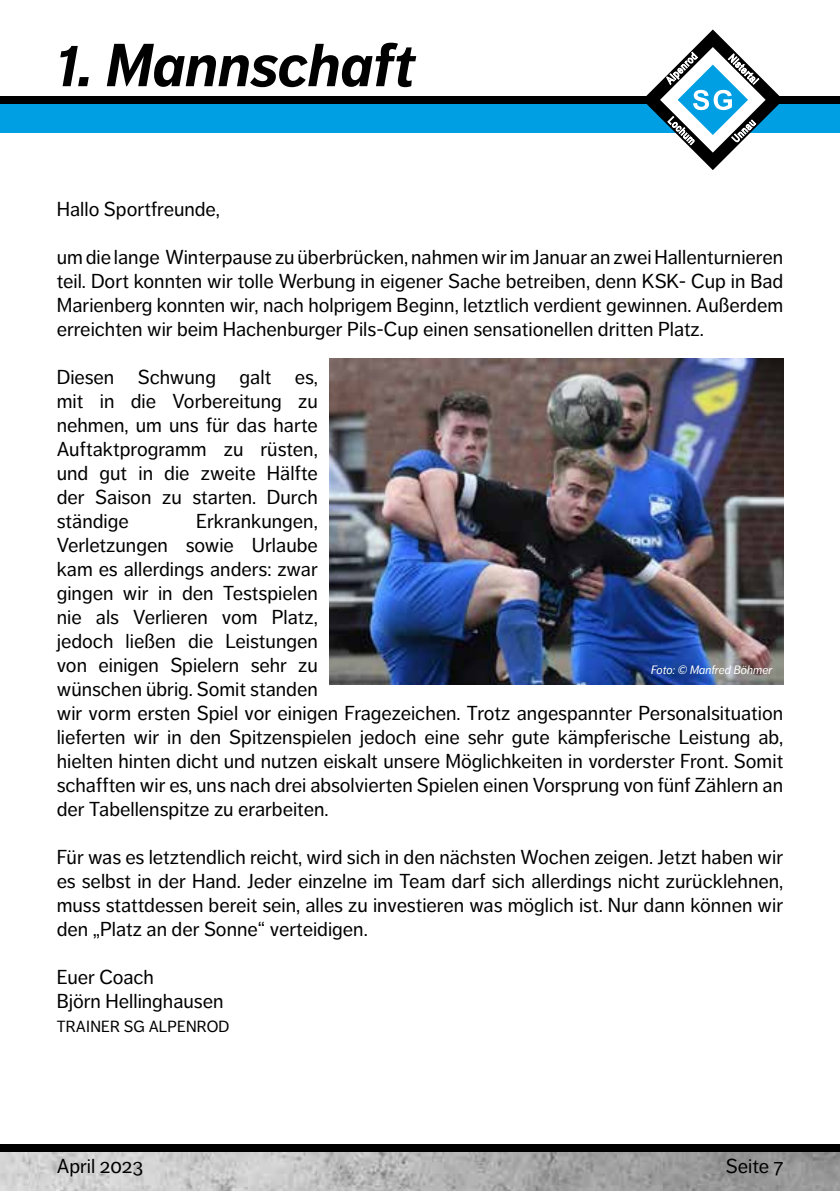
<style>
.page{position:relative;width:840px;height:1191px;background:#fff}
.page>*{position:absolute;margin:0;border:0;box-sizing:border-box;transform-origin:0 0}
.t1{font:italic 700 60px "Dagny Pro";color:#000}
.t2{font:20px/24px "Dagny Pro";color:#000;text-align:justify}
.t3{font:16px "Dagny Pro";letter-spacing:.01em;color:#000}
.t4{font:italic 12px "Dagny Pro";color:#fff}
</style>
<div class="page">
<div style="left:0;top:96px;width:839px;height:8px;background:#000"></div>
<div style="left:0;top:1143px;width:839px;height:9px;background:#000"></div>
<div style="left:0;top:104px;width:839px;height:28px;background:#009fe3"></div>
<img style="left:0;top:1152px;width:839px;height:39px">
<svg style="left:642px;top:29px;width:140px;height:141px"></svg>
<img style="left:329px;top:359px;width:453px;height:326px">
<h1 class="t1" style="left:57px;top:30px;width:359px">1. Mannschaft</h1>
<p class="t2" style="left:57px;top:197px;width:164px">Hallo Sportfreunde,</p>
<p class="t2" style="left:57px;top:245px;width:727px">um die lange Winterpause zu überbrücken, nahmen wir im Januar an zwei Hallenturnieren teil. Dort konnten wir tolle Werbung in eigener Sache betreiben, denn KSK- Cup in Bad Marienberg konnten wir, nach holprigem Beginn, letztlich verdient gewinnen. Außerdem erreichten wir beim Hachenburger Pils-Cup einen sensationellen dritten Platz.</p>
<p class="t2" style="left:57px;top:365px;width:262px">Diesen Schwung galt es, mit in die Vorbereitung zu nehmen, um uns für das harte Auftaktprogramm zu rüsten, und gut in die zweite Hälfte der Saison zu starten. Durch ständige</p>
<p class="t2" style="left:57px;top:509px;width:727px;text-align:left;text-indent:139px">Erkrankungen,<br>Verletzungen sowie Urlaube<br>kam es allerdings anders: zwar<br>gingen wir in den Testspielen<br>nie als Verlieren vom Platz,<br>jedoch ließen die Leistungen<br>von einigen Spielern sehr zu<br>wünschen übrig. Somit standen<br>wir vorm ersten Spiel vor einigen Fragezeichen. Trotz angespannter Personalsituation lieferten wir in den Spitzenspielen jedoch eine sehr gute kämpferische Leistung ab, hielten hinten dicht und nutzen eiskalt unsere Möglichkeiten in vorderster Front. Somit schafften wir es, uns nach drei absolvierten Spielen einen Vorsprung von fünf Zählern an der Tabellenspitze zu erarbeiten.</p>
<p class="t2" style="left:57px;top:845px;width:727px">Für was es letztendlich reicht, wird sich in den nächsten Wochen zeigen. Jetzt haben wir es selbst in der Hand. Jeder einzelne im Team darf sich allerdings nicht zurücklehnen, muss stattdessen bereit sein, alles zu investieren was möglich ist. Nur dann können wir den „Platz an der Sonne“ verteidigen.</p>
<p class="t2" style="left:57px;top:965px;width:168px">Euer Coach<br>Björn Hellinghausen</p>
<p class="t3" style="left:57px;top:1017px;width:174px">TRAINER SG ALPENROD</p>
<p class="t4" style="left:650px;top:663px;width:123px">Foto: © Manfred Böhmer</p>
<p class="t2" style="left:57px;top:1154px;width:88px">April 2023</p>
<p class="t2" style="left:725px;top:1154px;width:59px">Seite 7</p>
</div>
